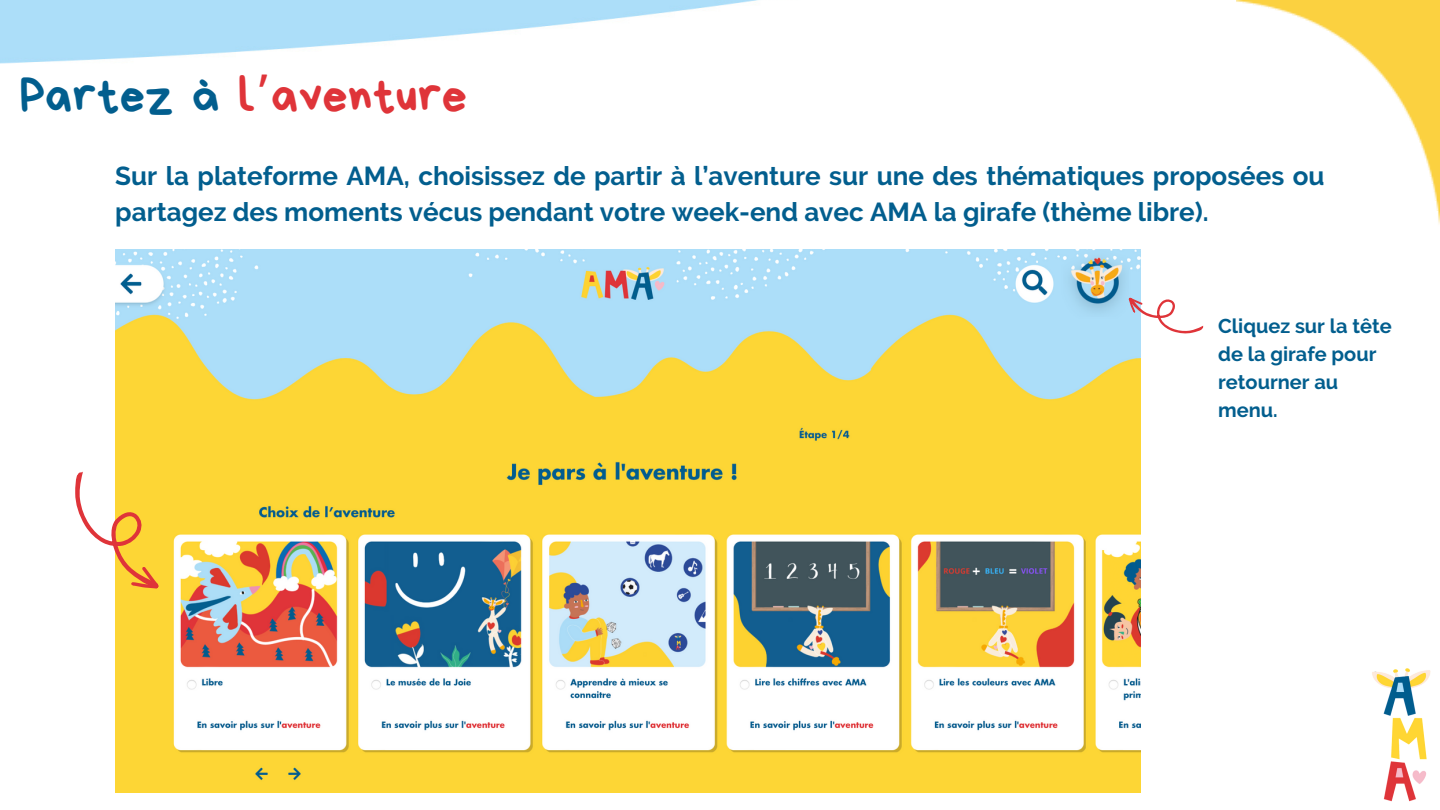
<style>
.page{position:relative;width:1440px;height:810px;background:#fff}
.page>*{position:absolute;margin:0;border:0;box-sizing:border-box;transform-origin:0 0}
.t1{font:50px "Bryndan Write";color:#df3439}
.t2{font:700 26px/36px "Raleway";color:#025e8e}
.t3{font:700 20px/27.8px "Raleway";color:#025e8e}
.s1{color:#025e8e}
.s2{font-family:"Noto Sans Gurmukhi"}
</style>
<div class="page">
<img style="left:1237px;top:0;width:203px;height:224px">
<img style="left:1372px;top:668px;width:59px;height:134px">
<img style="left:115px;top:250px;width:1026px;height:542px">
<svg style="left:75px;top:470px;width:111px;height:129px"></svg>
<svg style="left:1124px;top:278px;width:80px;height:71px"></svg>
<p class="t1" style="left:20px;top:71px;width:449px"><span class="s1">Partez à</span> l<span class="s2">’</span>aventure</p>
<p class="t2" style="left:115px;top:157px;width:1211px">Sur la plateforme AMA, choisissez de partir à l’aventure sur une des thématiques proposées ou partagez des moments vécus pendant votre week-end avec AMA la girafe (thème libre).</p>
<p class="t3" style="left:1218px;top:313px;width:175px">Cliquez sur la tête de la girafe pour retourner au menu.</p>
</div>
